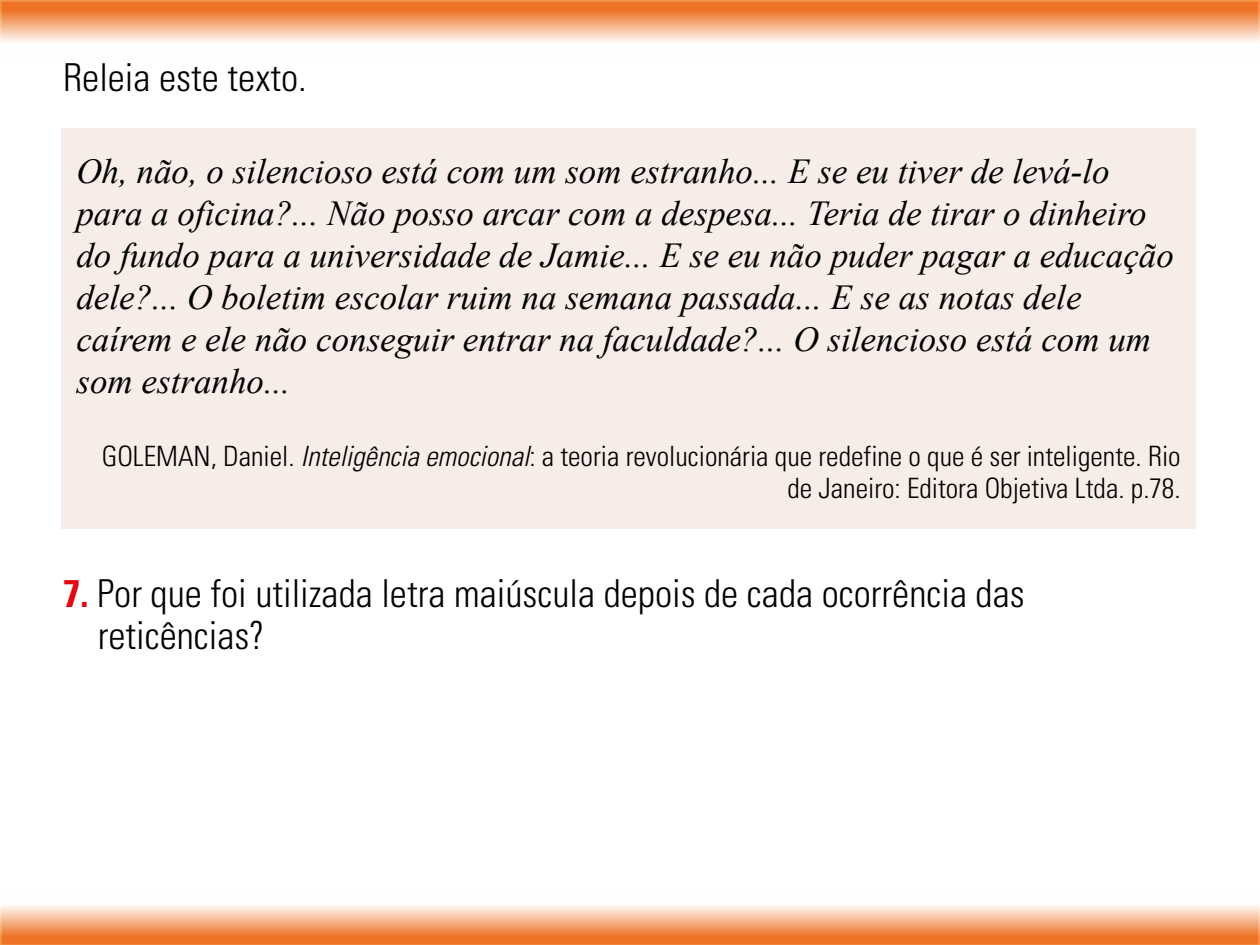
<style>
.page{position:relative;width:1260px;height:945px;background:#fff}
.page>*{position:absolute;margin:0;border:0;box-sizing:border-box;transform-origin:0 0}
.t1{font:300 condensed 38.5px/42px "Univers LT Std";color:#000}
.t2{font:italic 35px/42px "Times New Roman";color:#000}
.t3{font:300 condensed 28px/31.5px "Univers LT Std";color:#000;text-align:right}
.s1{font-style:italic}
.s2{font-weight:700;color:#e30613}
</style>
<div class="page">
<svg style="left:0;top:0;width:1260px;height:42px;background:#f4a675"></svg>
<svg style="left:0;top:906px;width:1260px;height:39px;background:#f4a676"></svg>
<div style="left:62px;top:128px;width:1134px;height:400px;background:#f6ede8"></div>
<p class="t1" style="left:63px;top:56px;width:245px">Releia este texto.</p>
<p class="t2" style="left:76px;top:149px;width:1099px">Oh, não, o silencioso está com um som estranho... E se eu tiver de levá-lo para a oficina?... Não posso arcar com a despesa... Teria de tirar o dinheiro do fundo para a universidade de Jamie... E se eu não puder pagar a educação dele?... O boletim escolar ruim na semana passada... E se as notas dele caírem e ele não conseguir entrar na faculdade?... O silencioso está com um som estranho...</p>
<p class="t3" style="left:102px;top:441px;width:1080px">GOLEMAN, Daniel. <span class="s1">Inteligência emocional</span>: a teoria revolucionária que redefine o que é ser inteligente. Rio de Janeiro: Editora Objetiva Ltda. p.78.</p>
<p class="t1" style="left:98px;top:572px;width:929px;text-indent:-35px"><span class="s2">7.</span> Por que foi utilizada letra maiúscula depois de cada ocorrência das reticências?</p>
</div>
